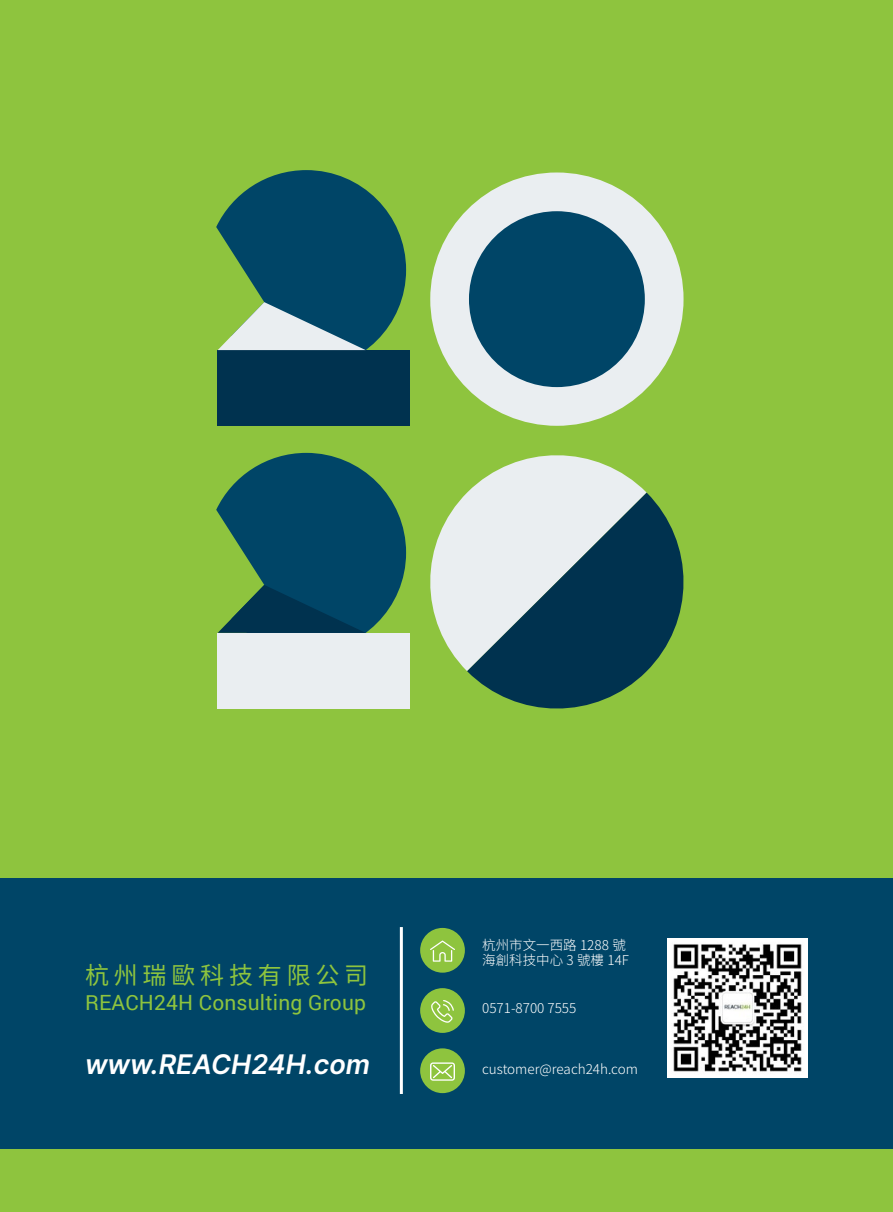
<style>
.page{position:relative;width:893px;height:1212px;background:#8ec43e}
.page>*{position:absolute;margin:0;border:0;box-sizing:border-box;transform-origin:0 0}
.t1{font:italic 600 27px "Inter UI";color:#fff}
.t2{font:24px "Source Han Sans SC";letter-spacing:.2em;color:#8ec43e}
.t3{font:21px "Roboto";letter-spacing:.01em;color:#8ec43e}
.t4{font:300 13.5px/15px "Source Han Sans SC";color:#fff}
</style>
<div class="page">
<div style="left:218px;top:350px;width:192px;height:76px;background:#00324f"></div>
<svg style="left:216px;top:170px;width:190px;height:200px"></svg>
<svg style="left:430px;top:455px;width:217px;height:216px;fill:#eaeef1"></svg>
<svg style="left:467px;top:493px;width:217px;height:216px;background:#618384"></svg>
<div style="left:218px;top:633px;width:192px;height:75px;background:#eaeef1"></div>
<svg style="left:216px;top:453px;width:190px;height:199px"></svg>
<div style="left:430px;top:172px;width:253px;height:254px;background:#eaeef1;border-radius:50%"></div>
<div style="left:469px;top:211px;width:176px;height:176px;background:#004567;border-radius:50%"></div>
<div style="left:0;top:878px;width:893px;height:270px;background:#004567"></div>
<div style="left:420px;top:928px;width:45px;height:45px;background:#8ec43e;border-radius:50%"></div>
<svg style="left:430px;top:940px;width:25px;height:22px"></svg>
<div style="left:420px;top:988px;width:45px;height:45px;background:#8ec43e;border-radius:50%"></div>
<svg style="left:431px;top:1000px;width:23px;height:23px"></svg>
<div style="left:420px;top:1048px;width:45px;height:45px;background:#8ec43e;border-radius:50%"></div>
<svg style="left:430px;top:1062px;width:25px;height:19px"></svg>
<hr style="left:400px;top:927px;width:3px;height:167px;background:#fff">
<img style="left:667px;top:938px;width:141px;height:139px">
<p class="t4" style="left:482px;top:938px;width:148px">杭州市文一西路 1288 號海創科技中心 3 號樓 14F</p>
<h2 class="t2" style="left:85px;top:961px;width:285px">杭州瑞歐科技有限公司</h2>
<h3 class="t3" style="left:85px;top:988px;width:283px">REACH24H Consulting Group</h3>
<p class="t4" style="left:482px;top:1001px;width:96px">0571-8700 7555</p>
<h1 class="t1" style="left:85px;top:1045px;width:287px">www.REACH24H.com</h1>
<p class="t4" style="left:482px;top:1062px;width:157px">customer@reach24h.com</p>
</div>
